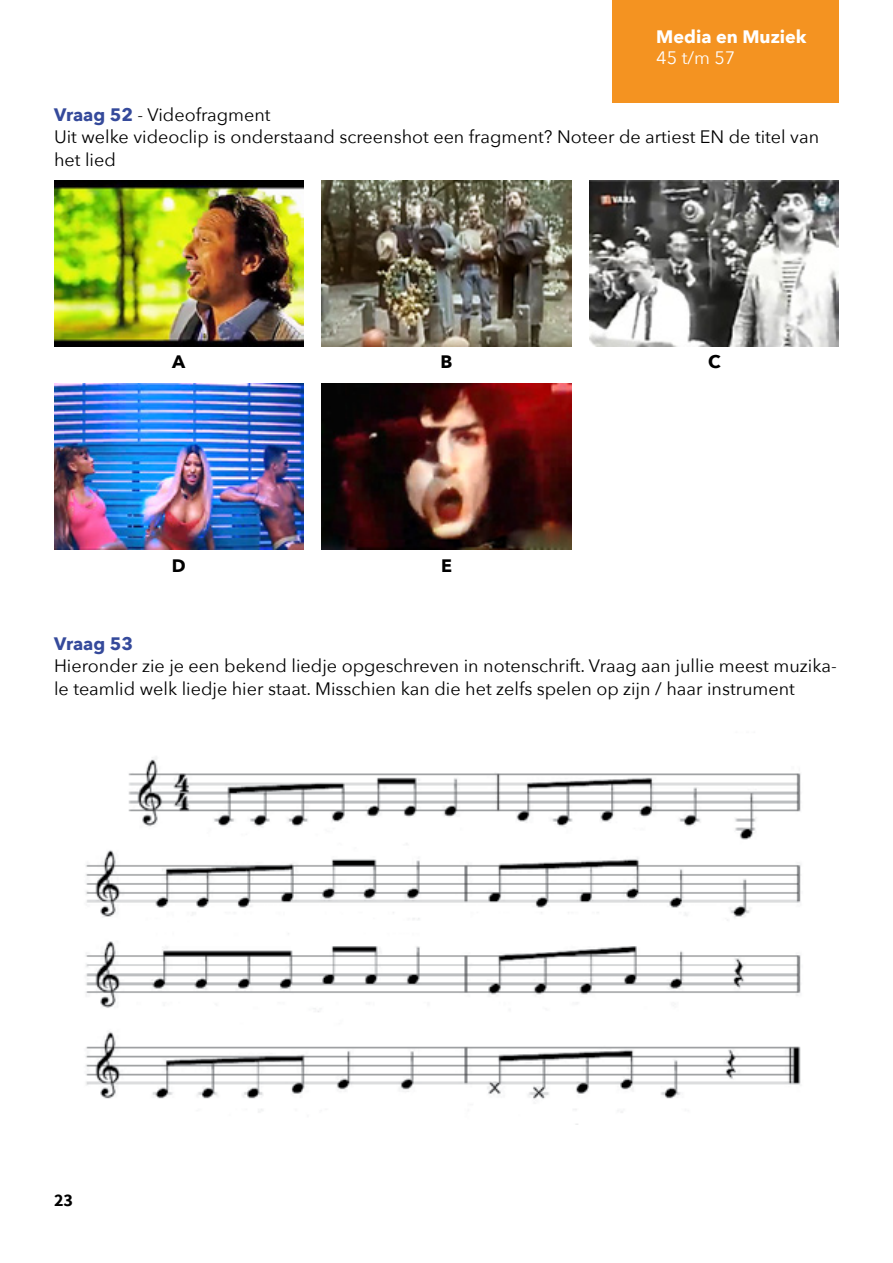
<style>
.page{position:relative;width:893px;height:1263px;background:#fff}
.page>*{position:absolute;margin:0;border:0;box-sizing:border-box;transform-origin:0 0}
.t1{font:18px/22.5px "Avenir Next";color:#000}
.t2{font:700 18px "Avenir Next";color:#fff}
.t3{font:18px "Avenir Next";color:#fff}
.t4{font:700 18px "Avenir Next";color:#354a9b}
.t5{font:700 18px "Avenir Next";color:#000}
.t6{font:700 18px "Source Sans Pro";color:#000}
.s1{font-weight:700;color:#354a9b}
</style>
<div class="page">
<div style="left:612px;top:0;width:227px;height:103px;background:#f49321"></div>
<img style="left:54px;top:180px;width:249px;height:167px">
<img style="left:54px;top:384px;width:249px;height:166px">
<img style="left:322px;top:180px;width:249px;height:166px">
<img style="left:322px;top:384px;width:249px;height:166px">
<img style="left:590px;top:180px;width:249px;height:167px">
<img style="left:85px;top:757px;width:716px;height:368px">
<p class="t2" style="left:656px;top:21px;width:152px">Media en Muziek</p>
<p class="t3" style="left:656px;top:43px;width:81px">45 t/m 57</p>
<p class="t1" style="left:54px;top:102px;width:767px"><span class="s1">Vraag 52</span> - Videofragment<br>Uit welke videoclip is onderstaand screenshot een fragment? Noteer de artiest EN de titel van het lied</p>
<p class="t5" style="left:172px;top:346px;width:15px">A</p>
<p class="t5" style="left:172px;top:550px;width:15px">D</p>
<p class="t5" style="left:440px;top:346px;width:13px">B</p>
<p class="t5" style="left:441px;top:550px;width:12px">E</p>
<p class="t5" style="left:708px;top:346px;width:14px">C</p>
<p class="t4" style="left:54px;top:628px;width:81px">Vraag 53</p>
<p class="t1" style="left:54px;top:654px;width:784px">Hieronder zie je een bekend liedje opgeschreven in notenschrift. Vraag aan jullie meest muzika&shy;le teamlid welk liedje hier staat. Misschien kan die het zelfs spelen op zijn / haar instrument</p>
<p class="t6" style="left:54px;top:1189px;width:21px">23</p>
</div>
